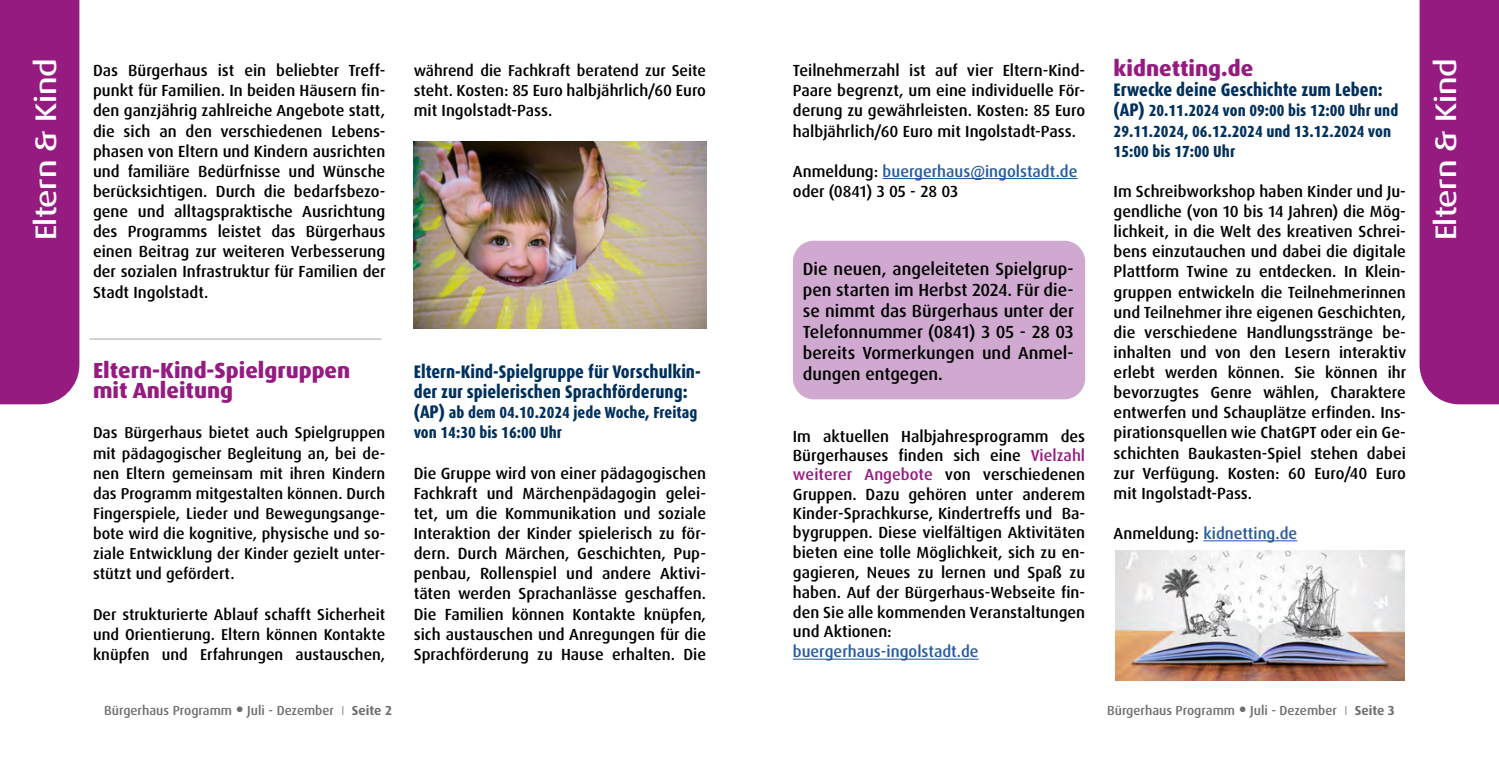
<style>
.page{position:relative;width:1499px;height:764px;background:#fff}
.page>*{position:absolute;margin:0;border:0;box-sizing:border-box;transform-origin:0 0}
.t1{font:500 expanded 29.75px "Dax Pro";letter-spacing:-.01em;color:#fff}
.t2{font:800 21.88px/20.1px "Dax Pro";color:#951b81}
.t3{font:800 condensed 18.2px/20.1px "Dax Pro";color:#00305d}
.t4{font:500 17.5px/21px "Dax Pro";color:#000;text-align:justify}
.t5{font:500 16.1px/20.1px "Dax Pro";color:#000;text-align:justify}
.t6{font:800 condensed 16.1px/20.1px "Dax Pro";color:#00305d}
.t7{font:500 16.1px "Dax Pro";color:#275b9b}
.t8{font:500 15.75px/20.1px "Dax Pro";color:#000;text-align:justify}
.t9{font:500 13.12px "Dax Pro";color:#706f6f}
.s1{font-size:18.2px}
.s2{color:#000}
.s3{font-size:15.75px}
.s4{color:#275b9b}
.s5{color:#951b81}
.s6{font-family:"Arial";font-weight:400}
.s7{font-weight:300}
.s8{font-weight:700}
</style>
<div class="page">
<div style="left:0;top:0;width:79px;height:404px;background:#951b81"></div>
<div style="left:1419px;top:0;width:79px;height:404px;background:#951b81"></div>
<hr style="left:792px;top:659px;width:186px;height:1px;background:#275b9b">
<hr style="left:89px;top:339px;width:292px;height:1px;background:#a8a8a7">
<hr style="left:882px;top:178px;width:195px;height:1px;background:#275b9b">
<img style="left:414px;top:141px;width:292px;height:188px">
<div style="left:792px;top:241px;width:293px;height:158px;background:#d0a9d0;border-radius:21px"></div>
<img style="left:1115px;top:551px;width:288px;height:129px">
<hr style="left:1203px;top:540px;width:94px;height:1px;background:#275b9b">
<h2 class="t2" style="left:1113px;top:59px;width:141px">kidnetting.de</h2>
<p class="t3" style="left:1113px;top:80px;width:270px">Erwecke deine Geschichte zum Leben:</p>
<p class="t6" style="left:1113px;top:101px;width:286px"><span class="s1">(AP)</span> 20.11.2024 von 09:00 bis 12:00 Uhr und<br>29.11.2024, 06.12.2024 und 13.12.2024 von<br>15:00 bis 17:00 Uhr</p>
<p class="t5" style="left:1113px;top:181px;width:294px">Im Schreibworkshop haben Kinder und Ju&shy;gendliche (von 10 bis 14 Jahren) die Mög&shy;lichkeit, in die Welt des kreativen Schrei&shy;bens einzutauchen und dabei die digitale Plattform Twine zu entdecken. In Klein&shy;gruppen entwickeln die Teilnehmerinnen und Teilnehmer ihre eigenen Geschichten, die verschiedene Handlungsstränge be&shy;inhalten und von den Lesern interaktiv erlebt werden können. Sie können ihr bevorzugtes Genre wählen, Charaktere entwerfen und Schauplätze erfinden. Ins&shy;pirationsquellen wie ChatGPT oder ein Ge&shy;schichten Baukasten-Spiel stehen dabei zur Verfügung. Kosten: 60 Euro/40 Euro mit Ingolstadt-Pass.</p>
<p class="t7" style="left:1113px;top:523px;width:185px"><span class="s2">Anmeldung:</span> kidnetting.de</p>
<h1 class="t1" style="left:27px;top:240px;width:184px;rotate:-90deg">Eltern &amp; Kind</h1>
<h1 class="t1" style="left:1426px;top:240px;width:184px;rotate:-90deg">Eltern &amp; Kind</h1>
<p class="t5" style="left:93px;top:61px;width:294px">Das Bürgerhaus ist ein beliebter Treff&shy;punkt für Familien. In beiden Häusern fin&shy;den ganzjährig zahlreiche Angebote statt, die sich an den verschiedenen Lebens&shy;phasen von Eltern und Kindern ausrichten und familiäre Bedürfnisse und Wünsche berücksichtigen. Durch die bedarfsbezo&shy;gene und alltagspraktische Ausrichtung des Programms leistet das Bürgerhaus einen Beitrag zur weiteren Verbesserung der sozialen Infrastruktur für Familien der Stadt Ingolstadt.</p>
<p class="t5" style="left:792px;top:61px;width:294px">Teilnehmerzahl ist auf vier Eltern-Kind-Paare begrenzt, um eine individuelle För&shy;derung zu gewährleisten. Kosten: 85 Euro halbjährlich/60 Euro mit Ingolstadt-Pass.</p>
<p class="t8" style="left:414px;top:61px;width:294px">während die Fachkraft beratend zur Seite</p>
<p class="t5" style="left:414px;top:81px;width:294px"><span class="s3">steht.</span> Kosten: 85 Euro halbjährlich/60 Euro mit Ingolstadt-Pass.</p>
<p class="t5" style="left:792px;top:161px;width:286px">Anmeldung: <span class="s4">buergerhaus@ingolstadt.de </span>oder (0841) 3 05 - 28 03</p>
<p class="t4" style="left:802px;top:259px;width:273px">Die neuen, angeleiteten Spielgrup&shy;pen starten im Herbst 2024. Für die&shy;se nimmt das Bürgerhaus unter der Telefonnummer (0841) 3 05 - 28 03 bereits Vormerkungen und Anmel&shy;dungen entgegen.</p>
<h2 class="t2" style="left:93px;top:361px;width:259px">Eltern-Kind-Spielgruppen mit Anleitung</h2>
<p class="t8" style="left:93px;top:423px;width:294px">Das Bürgerhaus bietet auch Spielgruppen mit pädagogischer Begleitung an, bei de&shy;nen Eltern gemeinsam mit ihren Kindern das Programm mitgestalten können. Durch Fingerspiele, Lieder und Bewegungsange&shy;bote wird die kognitive, physische und so&shy;ziale Entwicklung der Kinder gezielt unter&shy;stützt und gefördert.</p>
<p class="t8" style="left:93px;top:604px;width:294px">Der strukturierte Ablauf schafft Sicherheit und Orientierung. Eltern können Kontakte knüpfen und Erfahrungen austauschen,</p>
<p class="t3" style="left:414px;top:362px;width:288px">Eltern-Kind-Spielgruppe für Vorschulkin&shy;der zur spielerischen Sprachförderung:</p>
<p class="t6" style="left:414px;top:403px;width:285px"><span class="s1">(AP)</span> ab dem 04.10.2024 jede Woche, Freitag von 14:30 bis 16:00 Uhr</p>
<p class="t5" style="left:414px;top:463px;width:294px">Die Gruppe wird von einer pädagogischen Fachkraft und Märchenpädagogin gelei&shy;tet, um die Kommunikation und soziale Interaktion der Kinder spielerisch zu för&shy;dern. Durch Märchen, Geschichten, Pup&shy;penbau, Rollenspiel und andere Aktivi&shy;täten werden Sprachanlässe geschaffen.<br>Die Familien können Kontakte knüpfen, sich austauschen und Anregungen für die Sprachförderung zu Hause erhalten. Die</p>
<p class="t5" style="left:792px;top:426px;width:294px;line-height:19.6px">Im aktuellen Halbjahresprogramm des Bürgerhauses finden sich eine <span class="s5">Vielzahl weiterer Angebote</span> von verschiedenen Gruppen. Dazu gehören unter anderem Kinder-Sprachkurse, Kindertreffs und Ba&shy;bygruppen. Diese vielfältigen Aktivitäten bieten eine tolle Möglichkeit, sich zu en&shy;gagieren, Neues zu lernen und Spaß zu haben. Auf der Bürgerhaus-Webseite fin&shy;den Sie alle kommenden Veranstaltungen und Aktionen:</p>
<p class="t7" style="left:792px;top:641px;width:187px">buergerhaus-ingolstadt.de</p>
<p class="t9" style="left:104px;top:702px;width:289px">Bürgerhaus Programm <span class="s6">●</span> Juli - Dezember <span class="s7">I</span> <span class="s8">Seite 2</span></p>
<p class="t9" style="left:1107px;top:702px;width:289px">Bürgerhaus Programm <span class="s6">●</span> Juli - Dezember <span class="s7">I</span> <span class="s8">Seite 3</span></p>
</div>
